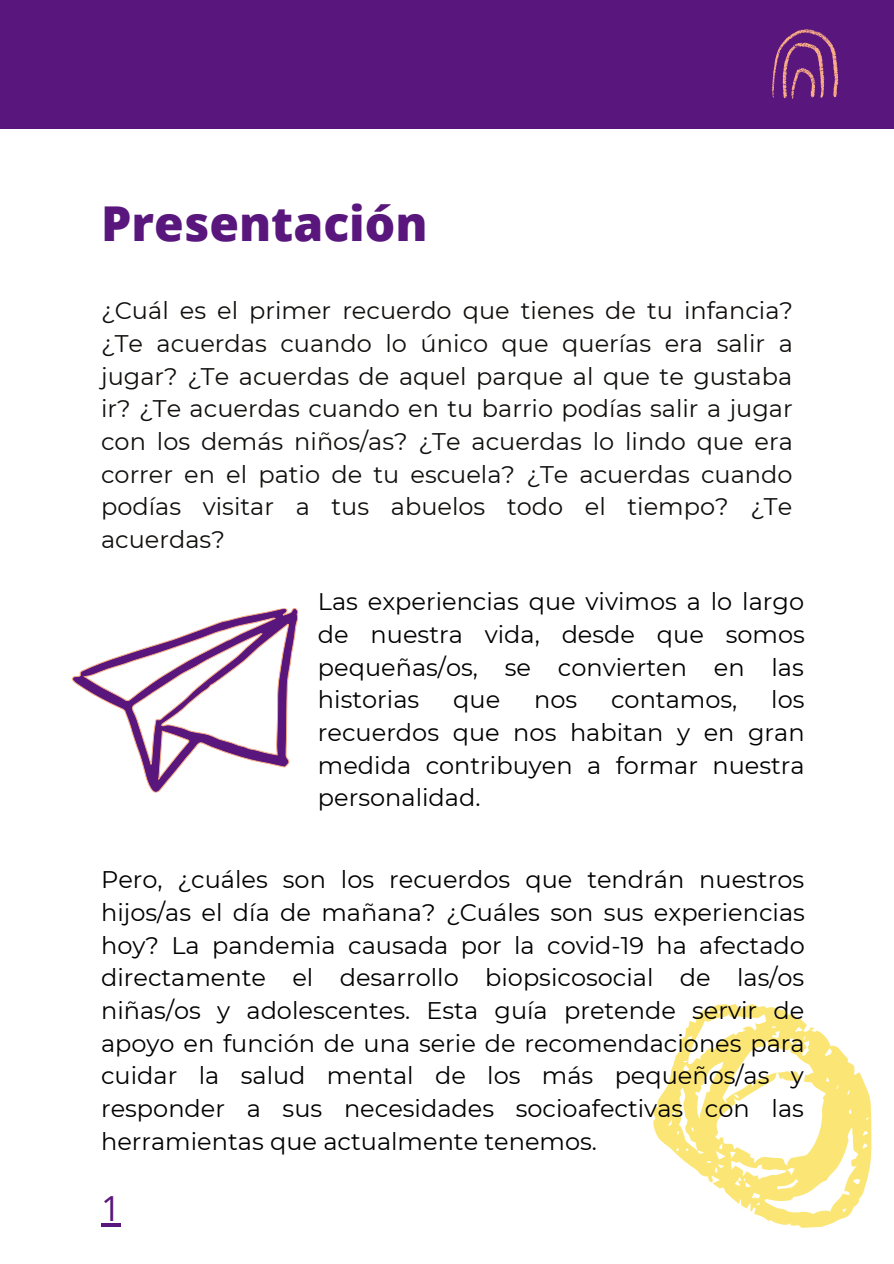
<style>
.page{position:relative;width:894px;height:1264px;background:#fff}
.page>*{position:absolute;margin:0;border:0;box-sizing:border-box;transform-origin:0 0}
.t1{font:800 48px "Open Sans";color:#59167c}
.t2{font:34.5px "Open Sans";color:#59167c}
.t3{font:24px/32.7px "Montserrat";color:#000;text-align:justify}
.t4{font:24px/32.7px "Montserrat";color:#110f0d;text-align:justify}
</style>
<div class="page">
<svg style="left:72px;top:608px;width:227px;height:185px"></svg>
<div style="left:0;top:0;width:893px;height:128px;background:#59167c"></div>
<svg style="left:653px;top:1004px;width:218px;height:224px"></svg>
<hr style="left:101px;top:1223px;width:20px;height:3px;background:#59167c">
<svg style="left:772px;top:29px;width:66px;height:70px"></svg>
<p class="t1" style="left:101px;top:190px;width:328px">Presentación</p>
<p class="t4" style="left:101px;top:294px;width:693px">¿Cuál es el primer recuerdo que tienes de tu infancia? ¿Te acuerdas cuando lo único que querías era salir a jugar? ¿Te acuerdas de aquel parque al que te gustaba ir? ¿Te acuerdas cuando en tu barrio podías salir a jugar con los demás niños/as? ¿Te acuerdas lo lindo que era correr en el patio de tu escuela? ¿Te acuerdas cuando podías visitar a tus abuelos todo el tiempo? ¿Te acuerdas?</p>
<p class="t3" style="left:318px;top:585px;width:488px">Las experiencias que vivimos a lo largo de nuestra vida, desde que somos pequeñas/os, se convierten en las historias</p>
<p class="t3" style="left:318px;top:683px;width:488px;text-indent:453px">los recuerdos que nos habitan y en gran medida contribuyen a formar nuestra personalidad.</p>
<p class="t3" style="left:453px;top:683px;width:48px">que</p>
<p class="t3" style="left:534px;top:683px;width:45px">nos</p>
<p class="t3" style="left:611px;top:683px;width:128px">contamos,</p>
<p class="t3" style="left:101px;top:863px;width:705px">Pero, ¿cuáles son los recuerdos que tendrán nuestros hijos/as el día de mañana? ¿Cuáles son sus experiencias hoy? La pandemia causada por la covid-19 ha afectado directamente el desarrollo biopsicosocial de las/os niñas/os y adolescentes. Esta guía pretende servir de apoyo en función de una serie de recomendaciones para cuidar la salud mental de los más pequeños/as y responder a sus necesidades socioafectivas con las herramientas que actualmente tenemos.</p>
<p class="t2" style="left:101px;top:1183px;width:21px">1</p>
</div>
